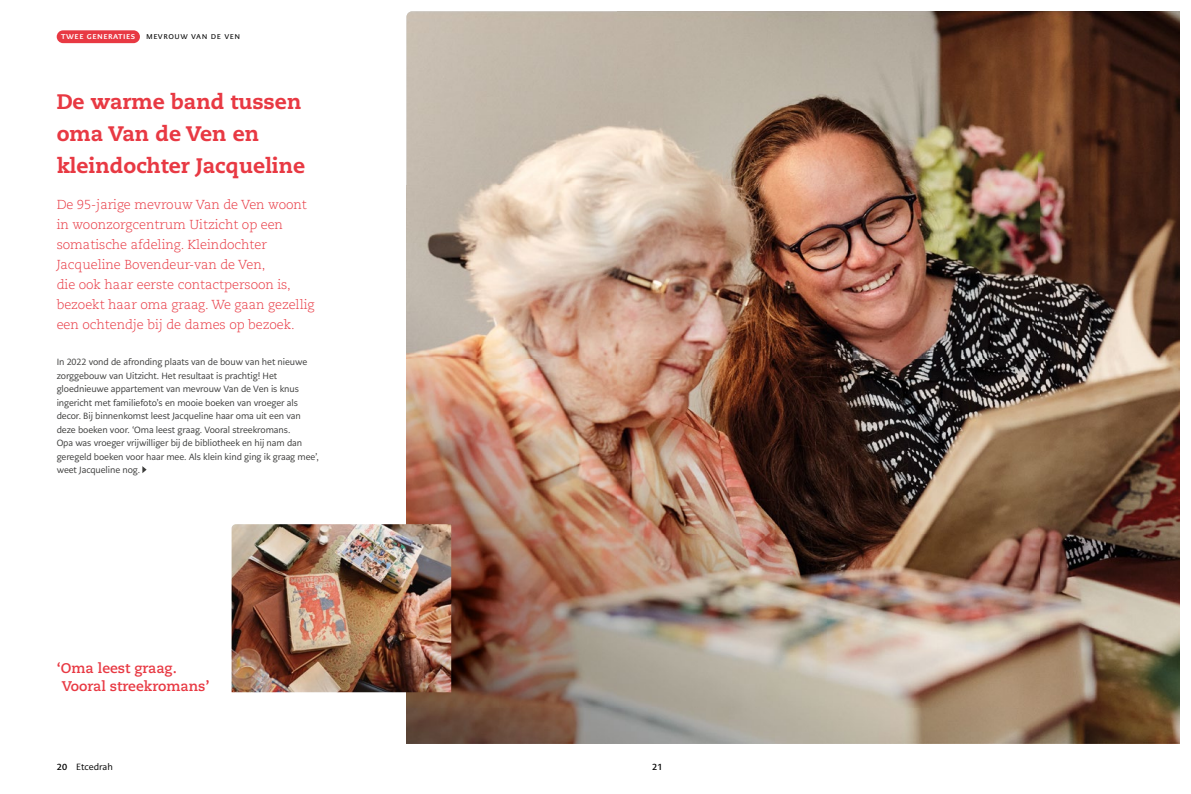
<style>
.page{position:relative;width:1191px;height:794px;background:#fff}
.page>*{position:absolute;margin:0;border:0;box-sizing:border-box;transform-origin:0 0}
.t1{font:800 21px/32px "Caecilia LT Std";color:#e83943}
.t2{font:700 14px/18.2px "Caecilia LT Std";color:#e83943}
.t3{font:300 13px/20px "Caecilia LT Std";letter-spacing:-.005em;color:#e83943}
.t4{font:9px/13.5px "PMN Caecilia Sans Text";letter-spacing:-.01em;color:#3c3c3b}
.t5{font:9px "PMN Caecilia Sans Text";color:#000}
.t6{font:8.8px "PMN Caecilia Sans Text";letter-spacing:.06em;color:#000}
.t7{font:700 8.8px "PMN Caecilia Sans Text";color:#000}
.s1{font-weight:700;color:#fff}
.s2{font-weight:700;font-size:8.8px}
</style>
<div class="page">
<img style="left:406px;top:743px;width:773px;height:1px">
<img style="left:406px;top:11px;width:773px;height:732px">
<div style="left:57px;top:30px;width:83px;height:13px;background:#e83943;border-radius:6px"></div>
<svg style="left:142px;top:466px;width:5px;height:7px"></svg>
<img style="left:231px;top:524px;width:220px;height:168px">
<p class="t6" style="left:61px;top:31px;width:180px"><span class="s1">twee generaties</span> mevrouw van de ven</p>
<h1 class="t1" style="left:57px;top:85px;width:250px">De warme band tussen oma Van de Ven en kleindochter Jacqueline</h1>
<p class="t3" style="left:57px;top:194px;width:259px">De 95-jarige mevrouw Van de Ven woont in woonzorgcentrum Uitzicht op een somatische afdeling. Kleindochter Jacqueline Bovendeur-van de Ven,<br>die ook haar eerste contactpersoon is, bezoekt haar oma graag. We gaan gezellig een ochtendje bij de dames op bezoek.</p>
<p class="t4" style="left:57px;top:355px;width:264px">In 2022 vond de afronding plaats van de bouw van het nieuwe zorggebouw van Uitzicht. Het resultaat is prachtig! Het gloednieuwe appartement van mevrouw Van de Ven is knus ingericht met familiefoto’s en mooie boeken van vroeger als decor. Bij binnenkomst leest Jacqueline haar oma uit een van deze boeken voor. ‘Oma leest graag. Vooral streekromans.<br>Opa was vroeger vrijwilliger bij de bibliotheek en hij nam dan geregeld boeken voor haar mee. Als klein kind ging ik graag mee’, weet Jacqueline nog.</p>
<h2 class="t2" style="left:62px;top:659px;width:149px;text-indent:-5px">‘Oma leest graag.<br>Vooral streekromans’</h2>
<p class="t5" style="left:57px;top:761px;width:58px"><span class="s2">20</span> Etcedrah</p>
<p class="t7" style="left:652px;top:761px;width:12px">21</p>
</div>
